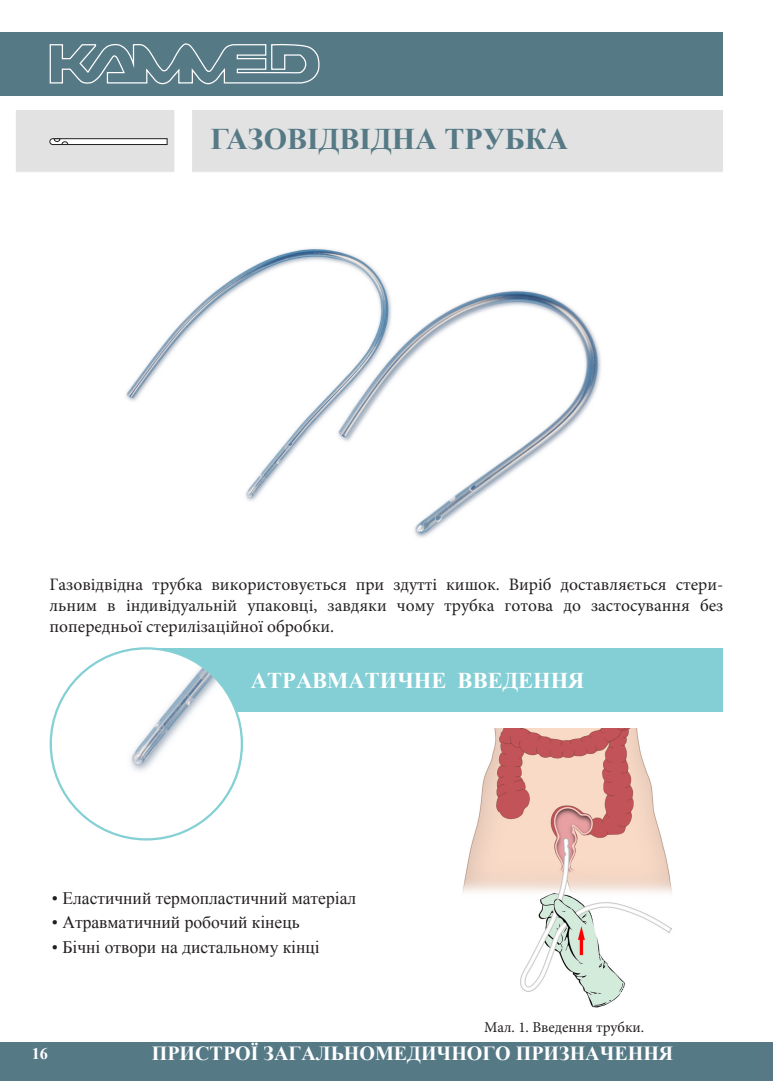
<style>
.page{position:relative;width:773px;height:1081px;background:#fff}
.page>*{position:absolute;margin:0;border:0;box-sizing:border-box;transform-origin:0 0}
.Название{font:700 30px "Times New Roman";color:#567986}
.t1{font:700 22.5px "Times New Roman";color:#fff}
.t2{font:700 20px "Times New Roman";color:#fff}
.t3{font:17.5px/21px "Minion Pro";color:#231f20;text-align:justify}
.t4{font:17.5px "Times New Roman";color:#231f20}
.t5{font:700 16.25px "Times New Roman";color:#fff}
.t6{font:15px "Minion Pro";color:#231f20}
</style>
<div class="page">
<div style="left:0;top:32px;width:723px;height:64px;background:#567986"></div>
<svg style="left:49px;top:43px;width:271px;height:42px"></svg>
<div style="left:0;top:1042px;width:758px;height:39px;background:#567986"></div>
<div style="left:758px;top:1042px;width:14px;height:39px;background:#577986"></div>
<img style="left:462px;top:729px;width:210px;height:279px">
<div style="left:17px;top:111px;width:704px;height:59px;background:#e2e2e2"></div>
<div style="left:15px;top:109px;width:708px;height:63px;border:1px solid #fff"></div>
<div style="left:145px;top:648px;width:578px;height:64px;background:#84cfd5"></div>
<svg style="left:49px;top:138px;width:118px;height:7px"></svg>
<div style="left:174px;top:100px;width:18px;height:107px;background:#fff;border:1px solid #fff"></div>
<img style="left:126px;top:205px;width:475px;height:333px">
<img style="left:51px;top:648px;width:191px;height:191px;border-radius:95px">
<p class="Название" style="left:210px;top:117px;width:359px">ГАЗОВІДВІДНА ТРУБКА</p>
<p class="t3" style="left:50px;top:574px;width:675px">Газовідвідна трубка використовується при здутті кишок. Виріб доставляється стери&shy;льним в індивідуальній упаковці, завдяки чому трубка готова до застосування без попередньої стерилізаційної обробки.</p>
<p class="t1" style="left:251px;top:664px;width:335px">АТРАВМАТИЧНЕ ВВЕДЕННЯ</p>
<p class="t4" style="left:52px;top:886px;width:306px">• Еластичний термопластичний матеріал</p>
<p class="t4" style="left:52px;top:911px;width:249px">• Атравматичний робочий кінець</p>
<p class="t4" style="left:52px;top:935px;width:269px">• Бічні отвори на дистальному кінці</p>
<p class="t6" style="left:484px;top:1017px;width:162px">Мал. 1. Введення трубки.</p>
<p class="t5" style="left:32px;top:1041px;width:18px">16</p>
<p class="t2" style="left:152px;top:1039px;width:523px">ПРИСТРОЇ ЗАГАЛЬНОМЕДИЧНОГО ПРИЗНАЧЕННЯ</p>
</div>
